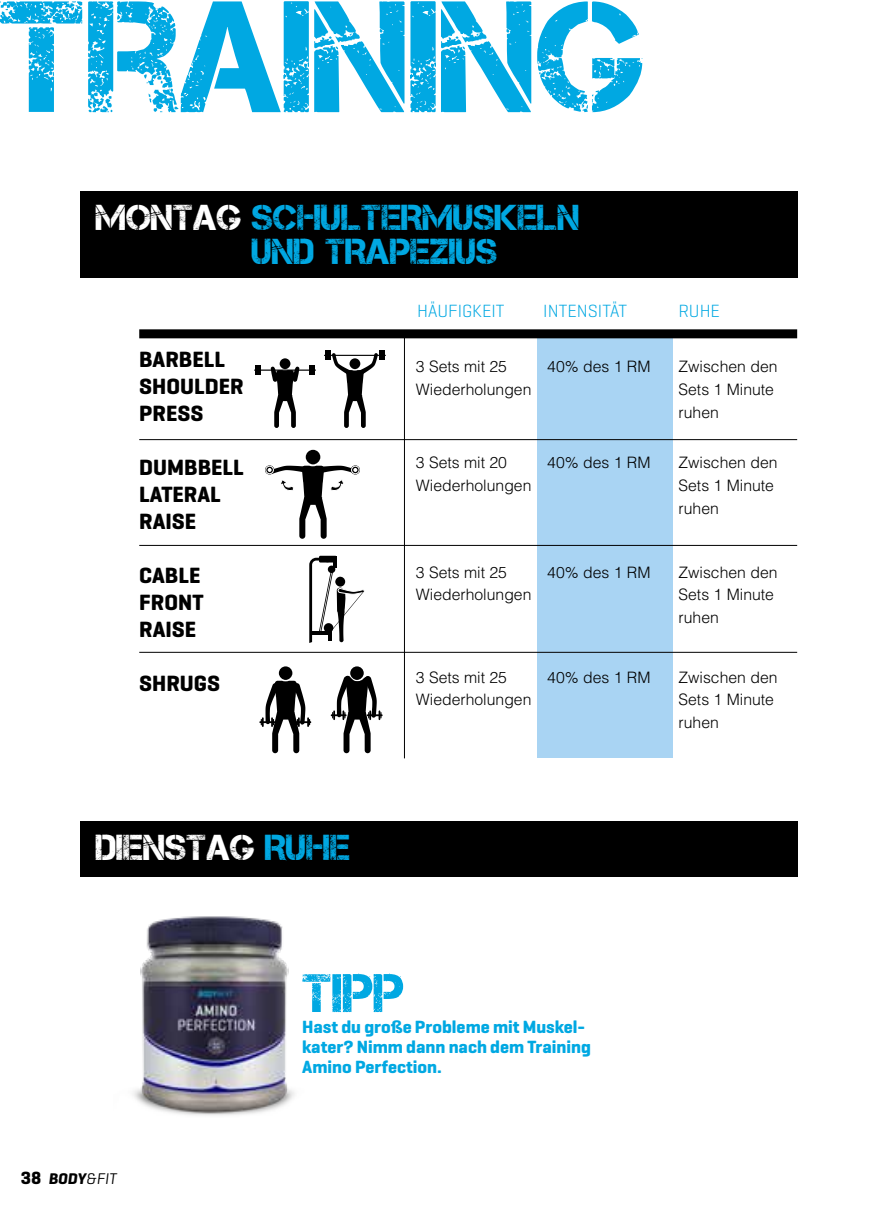
<style>
.page{position:relative;width:893px;height:1212px;background:#fff}
.page>*{position:absolute;margin:0;border:0;box-sizing:border-box;transform-origin:0 0}
.t1{font:158.17px "Captureit";color:#00a8e2}
.t2{font:54px "Captureit";color:#00a8e2}
.t3{font:36px/33.8px "Captureit";color:#00a8e2}
.t4{font:36px "Captureit";color:#fff}
.t5{font:700 22.5px/27px "Geogrotesque";color:#000}
.t6{font:700 18px/20.2px "Geogrotesque";color:#00a8e2}
.t7{font:300 18px "Geogrotesque";color:#00a8e2}
.t8{font:300 15.75px/22.5px "Helvetica LT Std";color:#000}
.t9{font:italic 700 15.75px "Geogrotesque";color:#000}
.s1{color:#fff}
.s2{color:#00a8e2}
.s3{font-style:normal;font-size:18px}
.s4{font-weight:400}
</style>
<div class="page">
<div style="left:537px;top:335px;width:135px;height:423px;background:#a9d4f3"></div>
<div style="left:80px;top:191px;width:717px;height:86px;background:#000"></div>
<div style="left:80px;top:822px;width:717px;height:55px;background:#000"></div>
<div style="left:139px;top:329px;width:658px;height:9px;background:#000"></div>
<hr style="left:404px;top:333px;width:1px;height:425px;background:#000">
<hr style="left:139px;top:439px;width:658px;height:1px;background:#000">
<hr style="left:139px;top:545px;width:658px;height:1px;background:#000">
<hr style="left:139px;top:652px;width:658px;height:1px;background:#000">
<svg style="left:324px;top:350px;width:62px;height:78px"></svg>
<div style="left:349px;top:358px;width:11px;height:11px;background:#000;border-radius:50%"></div>
<div style="left:280px;top:358px;width:10px;height:11px;background:#000;border-radius:50%"></div>
<svg style="left:254px;top:365px;width:62px;height:63px"></svg>
<div style="left:306px;top:450px;width:14px;height:14px;background:#000;border-radius:50%"></div>
<svg style="left:267px;top:466px;width:92px;height:73px"></svg>
<div style="left:266px;top:466px;width:8px;height:8px;border:1px solid #fff;border-radius:50%"></div>
<div style="left:279px;top:666px;width:13px;height:14px;background:#000;border-radius:50%"></div>
<svg style="left:259px;top:681px;width:52px;height:72px"></svg>
<div style="left:350px;top:666px;width:14px;height:14px;background:#000;border-radius:50%"></div>
<svg style="left:331px;top:675px;width:52px;height:78px"></svg>
<svg style="left:309px;top:556px;width:56px;height:87px"></svg>
<img style="left:133px;top:916px;width:162px;height:200px">
<h1 class="t1" style="left:0;top:-31px;width:647px">TRAINING</h1>
<h3 class="t3" style="left:252px;top:200px;width:329px;text-indent:-156px"><span class="s1">MONTAG</span> SCHULTERMUSKELN<br>UND TRAPEZIUS</h3>
<h3 class="t5" style="left:139px;top:346px;width:106px">BARBELL<br>SHOULDER<br>PRESS</h3>
<h3 class="t5" style="left:139px;top:454px;width:106px">DUMBBELL<br>LATERAL<br>RAISE</h3>
<h3 class="t5" style="left:139px;top:562px;width:66px">CABLE<br>FRONT<br>RAISE</h3>
<h3 class="t5" style="left:139px;top:670px;width:82px">SHRUGS</h3>
<h3 class="t4" style="left:96px;top:828px;width:256px">DIENSTAG <span class="s2">RUHE</span></h3>
<p class="t7" style="left:417px;top:299px;width:89px">HÄUFIGKEIT</p>
<p class="t7" style="left:543px;top:299px;width:85px">INTENSITÄT</p>
<p class="t7" style="left:678px;top:299px;width:43px">RUHE</p>
<p class="t8" style="left:416px;top:355px;width:117px">3 Sets mit 25<br>Wiederholungen</p>
<p class="t8" style="left:547px;top:355px;width:105px">40% des 1 RM</p>
<p class="t8" style="left:679px;top:355px;width:100px">Zwischen den<br>Sets 1 Minute ruhen</p>
<p class="t8" style="left:416px;top:451px;width:117px">3 Sets mit 20<br>Wiederholungen</p>
<p class="t8" style="left:547px;top:451px;width:105px">40% des 1 RM</p>
<p class="t8" style="left:679px;top:451px;width:100px">Zwischen den<br>Sets 1 Minute ruhen</p>
<p class="t8" style="left:416px;top:561px;width:117px">3 Sets mit 25<br>Wiederholungen</p>
<p class="t8" style="left:547px;top:561px;width:105px">40% des 1 RM</p>
<p class="t8" style="left:679px;top:561px;width:100px">Zwischen den<br>Sets 1 Minute ruhen</p>
<p class="t8" style="left:416px;top:666px;width:117px">3 Sets mit 25<br>Wiederholungen</p>
<p class="t8" style="left:547px;top:666px;width:105px">40% des 1 RM</p>
<p class="t8" style="left:679px;top:666px;width:100px">Zwischen den<br>Sets 1 Minute ruhen</p>
<p class="t9" style="left:21px;top:1169px;width:97px"><span class="s3">38</span> BODY<span class="s4">&amp;FIT</span></p>
<h2 class="t2" style="left:302px;top:963px;width:104px">TIPP</h2>
<p class="t6" style="left:302px;top:1016px;width:290px">Hast du große Probleme mit Muskel&shy;kater? Nimm dann nach dem Training<br>Amino Perfection.</p>
</div>
